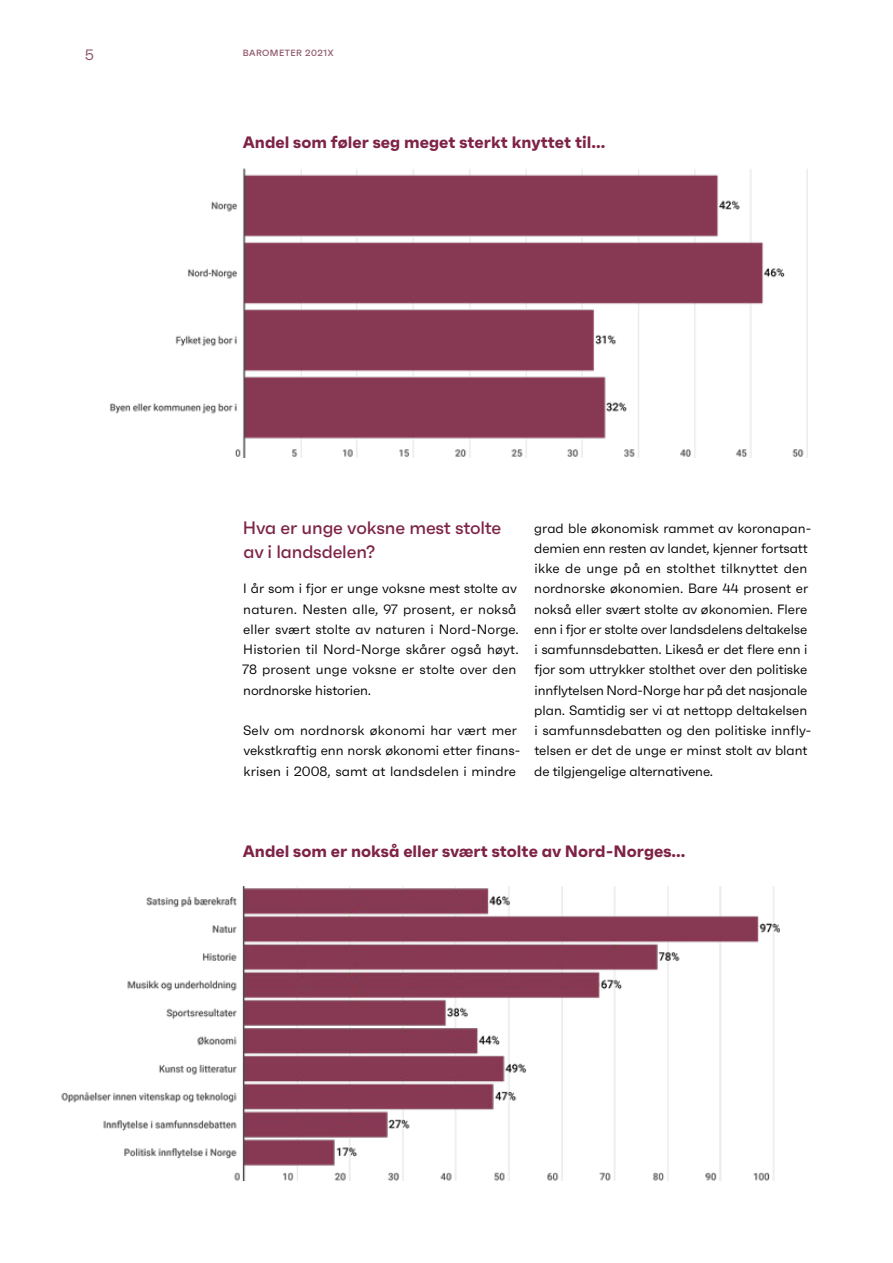
<style>
.page{position:relative;width:893px;height:1263px;background:#fff}
.page>*{position:absolute;margin:0;border:0;box-sizing:border-box;transform-origin:0 0}
.t1{font:500 18px/24px "Faktum";letter-spacing:-.01em;color:#7e2346}
.t2{font:700 16.5px "Faktum";color:#7e2346}
.t3{font:15px "Faktum";color:#8a4e61}
.t4{font:13.5px/20.2px "Faktum";color:#000}
.t5{font:500 9px "Faktum";letter-spacing:.05em;color:#8a4e61}
</style>
<div class="page">
<img style="left:61px;top:886px;width:719px;height:295px">
<img style="left:110px;top:168px;width:698px;height:290px">
<p class="t3" style="left:85px;top:46px;width:10px">5</p>
<p class="t5" style="left:243px;top:47px;width:92px">BAROMETER 2021X</p>
<p class="t2" style="left:243px;top:132px;width:364px">Andel som føler seg meget sterkt knyttet til...</p>
<h1 class="t1" style="left:243px;top:515px;width:260px">Hva er unge voksne mest stolte av i landsdelen?</h1>
<p class="t4" style="left:243px;top:578px;width:278px">I år som i fjor er unge voksne mest stolte av naturen. Nesten alle, 97 prosent, er nokså eller svært stolte av naturen i Nord-Norge.<br>Historien til Nord-Norge skårer også høyt.<br>78 prosent unge voksne er stolte over den nordnorske historien.</p>
<p class="t4" style="left:243px;top:720px;width:277px;text-align:justify">Selv om nordnorsk økonomi har vært mer vekstkraftig enn norsk økonomi etter finans&shy;krisen i 2008, samt at landsdelen i mindre</p>
<p class="t4" style="left:534px;top:518px;width:279px">grad ble økonomisk rammet av koronapan&shy;demien enn resten av landet, kjenner fortsatt ikke de unge på en stolthet tilknyttet den nordnorske økonomien. Bare 44 prosent er nokså eller svært stolte av økonomien. Flere enn i fjor er stolte over landsdelens deltakelse i samfunnsdebatten. Likeså er det flere enn i fjor som uttrykker stolthet over den politiske innflytelsen Nord-Norge har på det nasjonale plan. Samtidig ser vi at nettopp deltakelsen i samfunnsdebatten og den politiske innfly&shy;telsen er det de unge er minst stolt av blant de tilgjengelige alternativene.</p>
<p class="t2" style="left:243px;top:840px;width:444px">Andel som er nokså eller svært stolte av Nord-Norges...</p>
</div>
